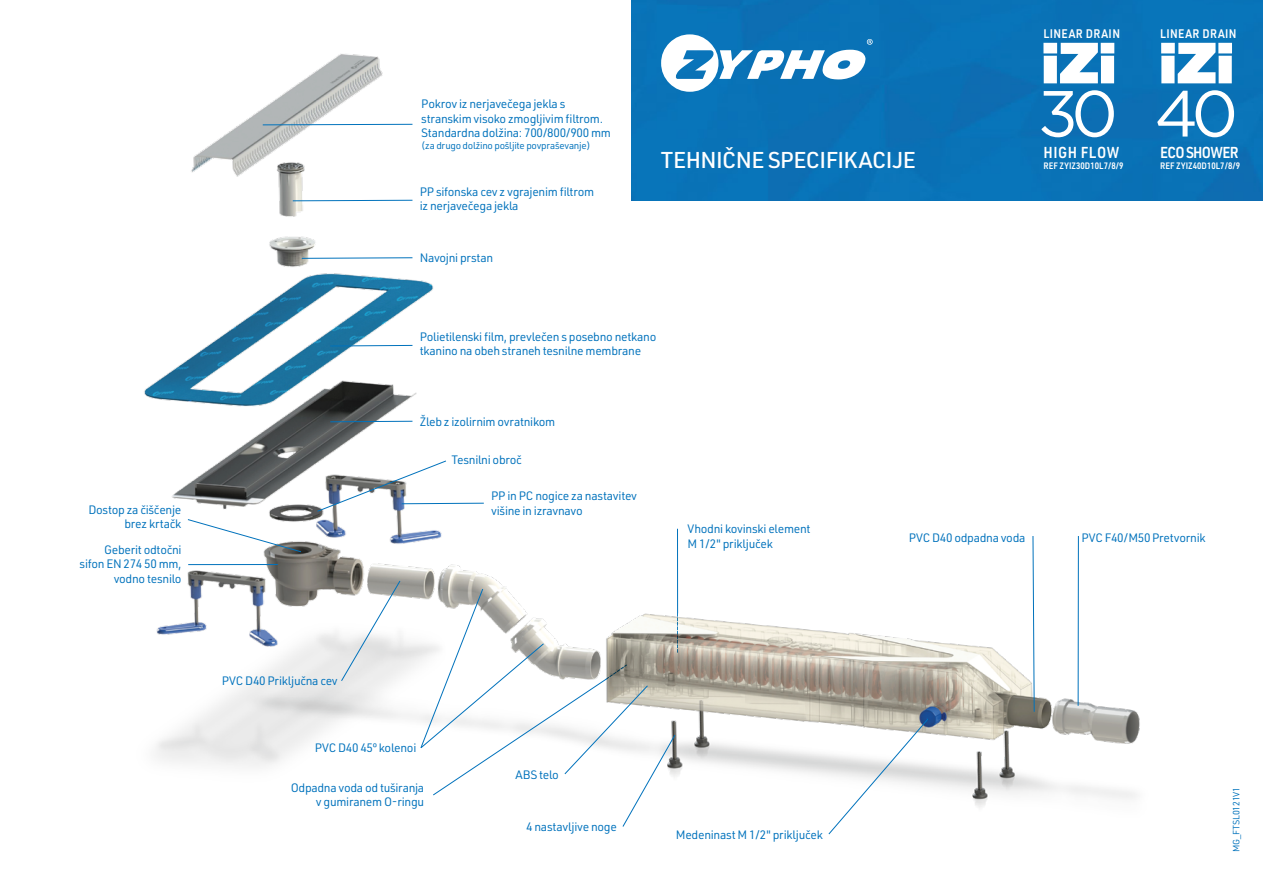
<style>
.page{position:relative;width:1263px;height:893px;background:#fff}
.page>*{position:absolute;margin:0;border:0;box-sizing:border-box;transform-origin:0 0}
.t1{font:64.95px "Gotham";color:#fff}
.t2{font:500 22.5px "URWDIN";letter-spacing:-.025em;color:#fff}
.t3{font:600 15.6px "URWDIN";letter-spacing:-.035em;color:#fff;scale:.88 1}
.t4{font:600 15.6px "URWDIN";letter-spacing:.04em;color:#fff;scale:.88 1}
.t5{font:600 12.3px "URWDIN";letter-spacing:.04em;color:#fff;scale:.88 1}
.t6{font:12px/14.4px "URWDIN";letter-spacing:-.025em;color:#0072bc}
.t7{font:9.75px "URWDIN";letter-spacing:-.025em;color:#0072bc}
.t8{font:600 9.15px "URWDIN";letter-spacing:.005em;color:#fff;scale:.88 1}
.t9{font:9px "URWDIN";letter-spacing:-.025em;color:#0072bc}
</style>
<div class="page">
<img style="left:144px;top:54px;width:996px;height:754px">
<svg style="left:262px;top:124px;width:151px;height:1px"></svg>
<svg style="left:292px;top:200px;width:121px;height:1px"></svg>
<svg style="left:301px;top:257px;width:112px;height:2px"></svg>
<svg style="left:330px;top:345px;width:83px;height:1px"></svg>
<svg style="left:330px;top:421px;width:83px;height:1px"></svg>
<hr style="left:188px;top:564px;width:90px;height:1px;background:#0072bc">
<svg style="left:317px;top:460px;width:167px;height:52px"></svg>
<svg style="left:187px;top:519px;width:114px;height:33px"></svg>
<svg style="left:341px;top:580px;width:59px;height:101px"></svg>
<svg style="left:828px;top:718px;width:101px;height:116px"></svg>
<svg style="left:1032px;top:536px;width:2px;height:176px"></svg>
<hr style="left:1078px;top:536px;width:1px;height:170px;background:#0072bc">
<svg style="left:420px;top:589px;width:258px;height:238px"></svg>
<hr style="left:677px;top:529px;width:1px;height:84px;background:#0072bc">
<div style="left:631px;top:0;width:632px;height:201px;background:#0972b6"></div>
<svg style="left:661px;top:34px;width:212px;height:58px"></svg>
<svg style="left:1161px;top:43px;width:71px;height:40px"></svg>
<svg style="left:1043px;top:43px;width:71px;height:40px"></svg>
<p class="t6" style="left:88px;top:502px;width:94px;text-align:right">Dostop za čiščenje brez krtačk</p>
<p class="t6" style="left:80px;top:542px;width:104px;text-align:right">Geberit odtočni sifon EN 274 50 mm, vodno tesnilo</p>
<p class="t6" style="left:421px;top:97px;width:191px">Pokrov iz nerjavečega jekla s stranskim visoko zmogljivim filtrom.<br>Standardna dolžina: 700/800/900 mm</p>
<p class="t7" style="left:421px;top:139px;width:171px">(za drugo dolžino pošljite povpraševanje)</p>
<p class="t6" style="left:420px;top:184px;width:176px">PP sifonska cev z vgrajenim filtrom iz nerjavečega jekla</p>
<p class="t6" style="left:420px;top:250px;width:75px">Navojni prstan</p>
<p class="t5" style="left:1043px;top:25px;width:89px">LINEAR DRAIN</p>
<p class="t5" style="left:1160px;top:25px;width:89px">LINEAR DRAIN</p>
<h1 class="t1" style="left:1038px;top:72px;width:202px">30 40</h1>
<h2 class="t2" style="left:661px;top:145px;width:256px">TEHNIČNE SPECIFIKACIJE</h2>
<h3 class="t4" style="left:1043px;top:142px;width:88px">HIGH FLOW</h3>
<p class="t8" style="left:1043px;top:159px;width:92px">REF ZYIZ30D10L7/8/9</p>
<h3 class="t3" style="left:1160px;top:142px;width:91px">ECO SHOWER</h3>
<p class="t8" style="left:1160px;top:159px;width:92px">REF ZYIZ40D10L7/8/9</p>
<p class="t6" style="left:420px;top:329px;width:238px">Polietilenski film, prevlečen s posebno netkano tkanino na obeh straneh tesnilne membrane</p>
<p class="t6" style="left:420px;top:414px;width:137px">Žleb z izolirnim ovratnikom</p>
<p class="t6" style="left:452px;top:452px;width:72px">Tesnilni obroč</p>
<p class="t6" style="left:222px;top:673px;width:117px">PVC D40 Priključna cev</p>
<p class="t6" style="left:315px;top:740px;width:103px">PVC D40 45º kolenoi</p>
<p class="t6" style="left:291px;top:780px;width:135px;text-align:right">Odpadna voda od tuširanja v gumiranem O-ringu</p>
<p class="t6" style="left:491px;top:488px;width:147px">PP in PC nogice za nastavitev višine in izravnavo</p>
<p class="t6" style="left:687px;top:521px;width:124px">Vhodni kovinski element<br>M 1/2" priključek</p>
<p class="t6" style="left:515px;top:767px;width:45px">ABS telo</p>
<p class="t6" style="left:526px;top:819px;width:92px">4 nastavljive noge</p>
<p class="t6" style="left:676px;top:827px;width:148px">Medeninast M 1/2" priključek</p>
<p class="t6" style="left:909px;top:530px;width:118px">PVC D40 odpadna voda</p>
<p class="t6" style="left:1081px;top:530px;width:126px">PVC F40/M50 Pretvornik</p>
<p class="t9" style="left:1230px;top:852px;width:66px;rotate:-90deg">MG_FTSL0121V1</p>
</div>
